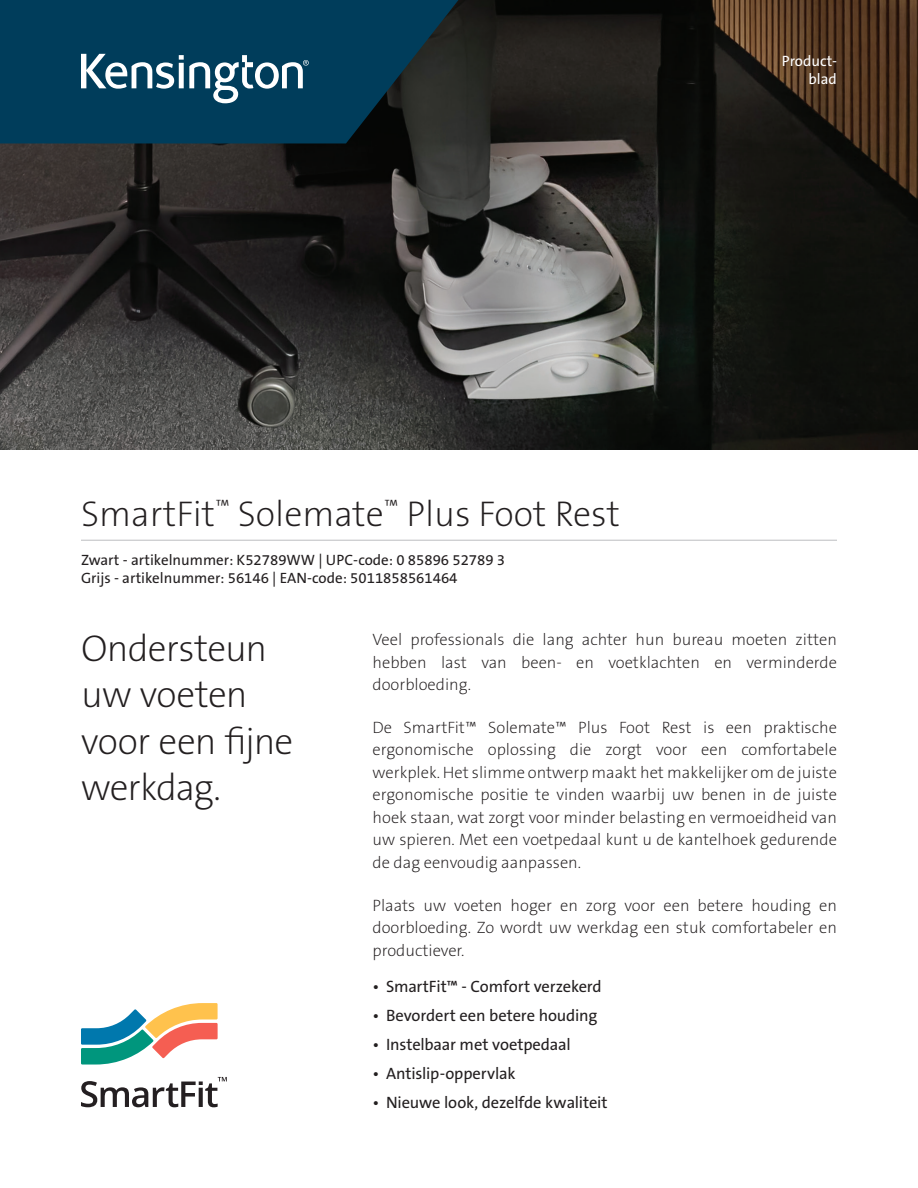
<style>
.page{position:relative;width:918px;height:1188px;background:#fff}
.page>*{position:absolute;margin:0;border:0;box-sizing:border-box;transform-origin:0 0}
.Product_Headline{font:37.5px/46.5px "The Sans KENSINGTON2 XL";letter-spacing:-.02em;color:#231f20}
.Product_Name{font:36px "The Sans KENSINGTON2 XL";color:#231f20}
.Body{font:16.5px/22.5px "The Sans KENSINGTON2 XL";color:#231f20;text-align:justify}
.Feature_Bullets{font:16.5px "The Sans KENSINGTON5 Rg";letter-spacing:-.01em;color:#231f20}
.Part_No__UPC{font:15px "The Sans KENSINGTON5 Rg";color:#231f20}
.Filetype_Header{font:15px "The Sans KENSINGTON5 Rg";color:#fff}
</style>
<div class="page">
<img style="left:0;top:0;width:918px;height:449px">
<svg style="left:0;top:0;width:458px;height:143px;background:#053952"></svg>
<svg style="left:81px;top:54px;width:228px;height:49px"></svg>
<hr style="left:81px;top:540px;width:756px;height:1px;background:#bcbdc0">
<svg style="left:81px;top:1077px;width:146px;height:30px"></svg>
<svg style="left:81px;top:1003px;width:137px;height:62px"></svg>
<p class="Filetype_Header" style="left:782px;top:53px;width:57px">Product-</p>
<p class="Filetype_Header" style="left:809px;top:71px;width:30px">blad</p>
<h1 class="Product_Name" style="left:81px;top:495px;width:540px">SmartFit<sup>™</sup> Solemate<sup>™</sup> Plus Foot Rest</h1>
<h2 class="Part_No__UPC" style="left:81px;top:551px;width:426px">Zwart - artikelnummer: K52789WW | UPC-code: 0 85896 52789 3</h2>
<h2 class="Part_No__UPC" style="left:81px;top:569px;width:378px">Grijs - artikelnummer: 56146 | EAN-code: 5011858561464</h2>
<h3 class="Product_Headline" style="left:81px;top:626px;width:214px">Ondersteun uw voeten voor een fijne werkdag.</h3>
<p class="Body" style="left:373px;top:629px;width:466px">Veel professionals die lang achter hun bureau moeten zitten hebben last van been- en voetklachten en verminderde doorbloeding.</p>
<p class="Body" style="left:373px;top:717px;width:466px">De SmartFit™ Solemate™ Plus Foot Rest is een praktische ergonomische oplossing die zorgt voor een comfortabele werkplek. Het slimme ontwerp maakt het makkelijker om de juiste ergonomische positie te vinden waarbij uw benen in de juiste hoek staan, wat zorgt voor minder belasting en vermoeidheid van uw spieren. Met een voetpedaal kunt u de kantelhoek gedurende de dag eenvoudig aanpassen.</p>
<p class="Body" style="left:373px;top:894px;width:466px">Plaats uw voeten hoger en zorg voor een betere houding en doorbloeding. Zo wordt uw werkdag een stuk comfortabeler en productiever.</p>
<p class="Feature_Bullets" style="left:373px;top:977px;width:231px">• SmartFit™ - Comfort verzekerd</p>
<p class="Feature_Bullets" style="left:373px;top:1006px;width:226px">• Bevordert een betere houding</p>
<p class="Feature_Bullets" style="left:373px;top:1035px;width:200px">• Instelbaar met voetpedaal</p>
<p class="Feature_Bullets" style="left:373px;top:1064px;width:144px">• Antislip-oppervlak</p>
<p class="Feature_Bullets" style="left:373px;top:1093px;width:237px">• Nieuwe look, dezelfde kwaliteit</p>
</div>
